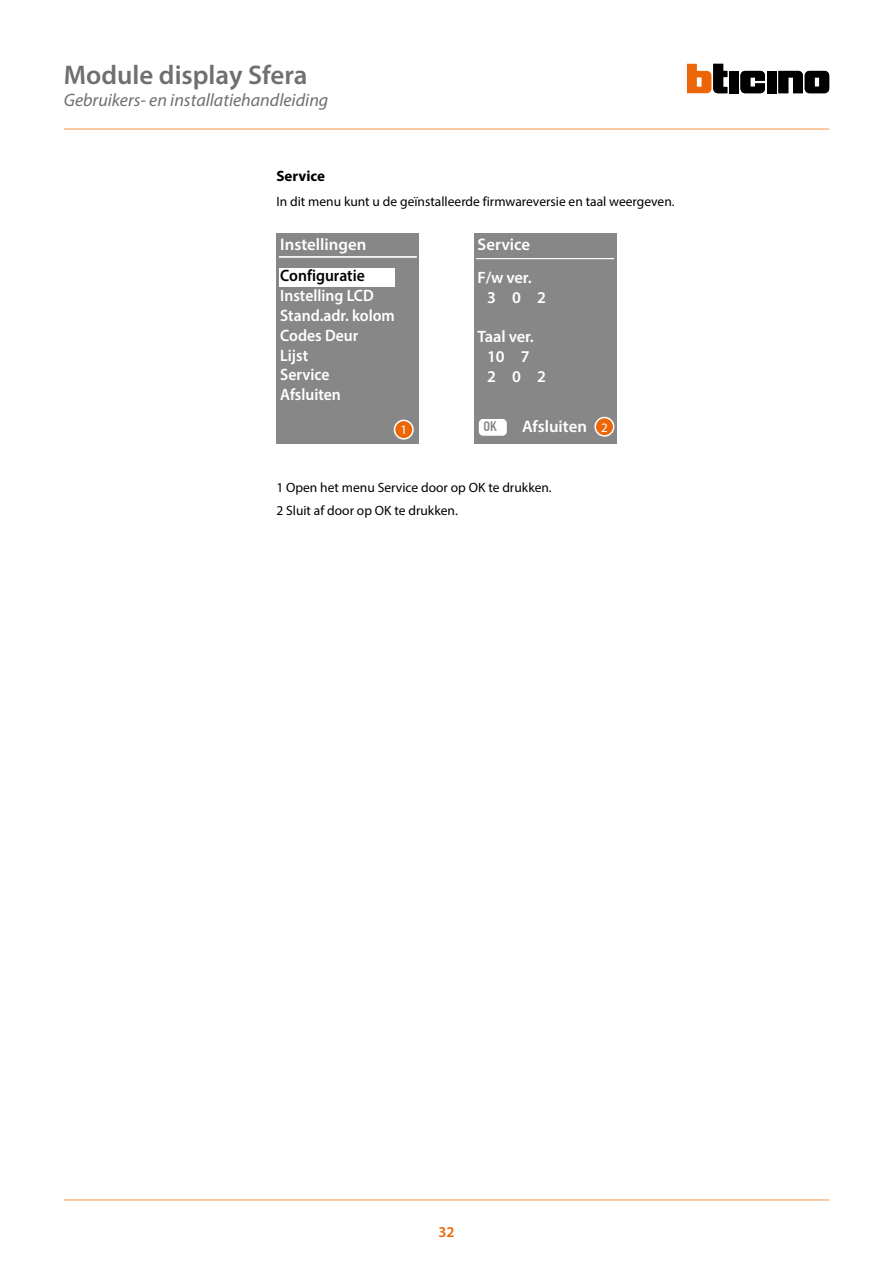
<style>
.page{position:relative;width:893px;height:1263px;background:#fff}
.page>*{position:absolute;margin:0;border:0;box-sizing:border-box;transform-origin:0 0}
.t1{font:600 27px "Myriad Pro";color:#706f6f}
.t2{font:italic 18px "Myriad Pro";color:#706f6f}
.t3{font:600 16.8px "Myriad Pro";color:#fff}
.t4{font:600 16.5px/19.8px "Myriad Pro";color:#fff;scale:.95 1}
.t5{font:600 16.5px/19.8px "Myriad Pro";color:#fff}
.t6{font:600 16.5px "Myriad Pro";color:#000;scale:.95 1}
.t7{font:700 15px "Myriad Pro";color:#000}
.t8{font:600 15px "Myriad Pro";color:#ec6608}
.t9{font:13.5px/22.5px "Myriad Pro";color:#000}
.t10{font:700 13.5px "DIN Condensed";color:#878787;scale:1.16 1}
.t11{font:13.05px "Myriad Pro";color:#fff}
</style>
<div class="page">
<hr style="left:64px;top:128px;width:765px;height:2px;background:#f8b887">
<hr style="left:64px;top:1199px;width:765px;height:2px;background:#f8b887">
<svg style="left:740px;top:71px;width:25px;height:22px"></svg>
<div style="left:767px;top:71px;width:10px;height:22px;background:#000"></div>
<div style="left:729px;top:71px;width:10px;height:22px;background:#000"></div>
<svg style="left:687px;top:64px;width:40px;height:29px"></svg>
<svg style="left:778px;top:71px;width:51px;height:22px"></svg>
<div style="left:276px;top:233px;width:143px;height:211px;background:#878787"></div>
<hr style="left:279px;top:256px;width:138px;height:1px;background:#fff">
<div style="left:279px;top:268px;width:116px;height:18px;background:#fff"></div>
<svg style="left:394px;top:420px;width:20px;height:20px"></svg>
<div style="left:395px;top:421px;width:17px;height:17px;background:#ec6608;border-radius:50%"></div>
<div style="left:474px;top:233px;width:143px;height:211px;background:#878787"></div>
<hr style="left:476px;top:258px;width:138px;height:1px;background:#fff">
<div style="left:479px;top:419px;width:28px;height:17px;background:#fff;border-radius:4px"></div>
<svg style="left:594px;top:417px;width:20px;height:20px"></svg>
<div style="left:596px;top:418px;width:17px;height:17px;background:#ec6608;border-radius:50%"></div>
<h1 class="t1" style="left:64px;top:58px;width:245px">Module display Sfera</h1>
<h2 class="t2" style="left:64px;top:88px;width:266px">Gebruikers- en installatiehandleiding</h2>
<p class="t7" style="left:276px;top:166px;width:50px">Service</p>
<p class="t9" style="left:276px;top:190px;width:400px">In dit menu kunt u de geïnstalleerde firmwareversie en taal weergeven.</p>
<p class="t3" style="left:280px;top:234px;width:88px">Instellingen</p>
<p class="t6" style="left:280px;top:265px;width:91px">Configuratie</p>
<p class="t4" style="left:280px;top:285px;width:122px">Instelling LCD<br>Stand.adr. kolom<br>Codes Deur<br>Lijst<br>Service<br>Afsluiten</p>
<p class="t11" style="left:400px;top:422px;width:8px">1</p>
<p class="t3" style="left:477px;top:234px;width:54px">Service</p>
<p class="t5" style="left:487px;top:267px;width:60px;text-indent:-10px">F/w ver.<br>3 0 2</p>
<p class="t5" style="left:487px;top:326px;width:60px;text-indent:-10px">Taal ver.<br>10 7<br>2 0 2</p>
<p class="t10" style="left:483px;top:418px;width:13px">OK</p>
<p class="t3" style="left:522px;top:415px;width:66px">Afsluiten</p>
<p class="t11" style="left:601px;top:419px;width:8px">2</p>
<p class="t9" style="left:276px;top:476px;width:277px">1 Open het menu Service door op OK te drukken.<br>2 Sluit af door op OK te drukken.</p>
<p class="t8" style="left:438px;top:1222px;width:18px">32</p>
</div>
